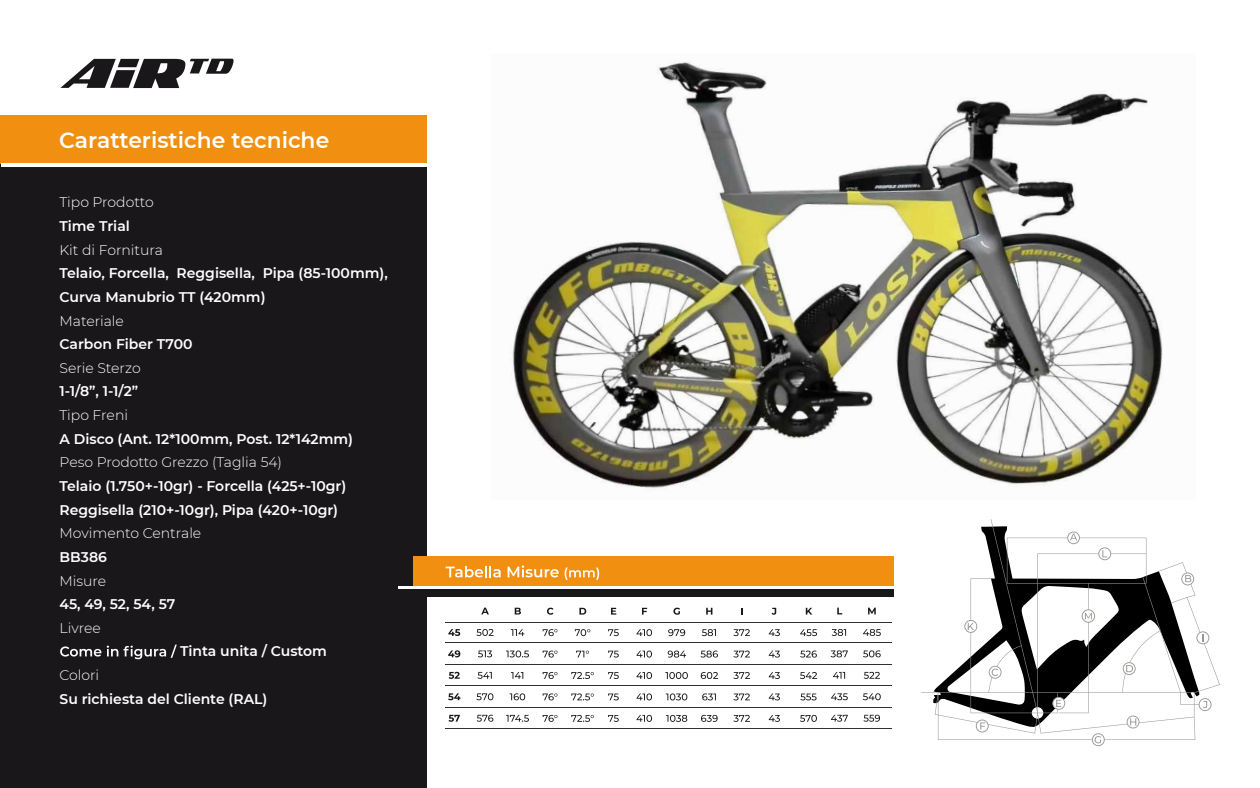
<style>
.page{position:relative;width:1260px;height:788px;background:#fff}
.page>*{position:absolute;margin:0;border:0;box-sizing:border-box;transform-origin:0 0}
.t1{font:600 21.88px "Montserrat";color:#fff}
.t2{font:600 14px/23.6px "Montserrat";color:#fff}
.t3{font:300 14px "Montserrat";color:#fff}
</style>
<div class="page">
<div style="left:0;top:135px;width:427px;height:653px;background:#1a171b"></div>
<div style="left:413px;top:556px;width:481px;height:30px;background:#f18f11"></div>
<div style="left:413px;top:589px;width:480px;height:7px;background:#1a171b"></div>
<hr style="left:398px;top:586px;width:515px;height:3px;background:#fff">
<div style="left:0;top:115px;width:427px;height:48px;background:#f18f11"></div>
<hr style="left:1px;top:164px;width:448px;height:3px;background:#fff">
<svg style="left:446px;top:566px;width:55px;height:11px"></svg>
<svg style="left:508px;top:565px;width:51px;height:12px"></svg>
<svg style="left:565px;top:567px;width:34px;height:13px"></svg>
<img style="left:512px;top:61px;width:651px;height:428px">
<svg style="left:60px;top:644px;width:117px;height:15px"></svg>
<svg style="left:921px;top:519px;width:299px;height:227px"></svg>
<svg style="left:448px;top:629px;width:12px;height:7px"></svg>
<svg style="left:448px;top:650px;width:12px;height:7px"></svg>
<svg style="left:449px;top:671px;width:11px;height:7px"></svg>
<svg style="left:448px;top:693px;width:12px;height:7px"></svg>
<svg style="left:449px;top:714px;width:11px;height:7px"></svg>
<svg style="left:481px;top:607px;width:8px;height:7px"></svg>
<svg style="left:476px;top:629px;width:18px;height:7px"></svg>
<svg style="left:478px;top:650px;width:14px;height:7px"></svg>
<svg style="left:478px;top:672px;width:14px;height:6px"></svg>
<svg style="left:476px;top:693px;width:17px;height:7px"></svg>
<svg style="left:477px;top:714px;width:16px;height:7px"></svg>
<svg style="left:515px;top:607px;width:6px;height:7px"></svg>
<svg style="left:511px;top:629px;width:13px;height:7px"></svg>
<svg style="left:506px;top:650px;width:23px;height:7px"></svg>
<svg style="left:511px;top:672px;width:12px;height:6px"></svg>
<svg style="left:510px;top:693px;width:15px;height:7px"></svg>
<svg style="left:506px;top:714px;width:23px;height:7px"></svg>
<svg style="left:547px;top:607px;width:6px;height:7px"></svg>
<svg style="left:543px;top:629px;width:14px;height:7px"></svg>
<svg style="left:543px;top:650px;width:14px;height:7px"></svg>
<svg style="left:543px;top:672px;width:14px;height:7px"></svg>
<svg style="left:543px;top:693px;width:14px;height:7px"></svg>
<svg style="left:543px;top:714px;width:14px;height:7px"></svg>
<svg style="left:579px;top:607px;width:7px;height:7px"></svg>
<svg style="left:575px;top:629px;width:15px;height:7px"></svg>
<svg style="left:576px;top:650px;width:13px;height:7px"></svg>
<svg style="left:571px;top:672px;width:23px;height:7px"></svg>
<svg style="left:571px;top:693px;width:23px;height:7px"></svg>
<svg style="left:571px;top:714px;width:23px;height:7px"></svg>
<svg style="left:611px;top:607px;width:5px;height:7px"></svg>
<svg style="left:608px;top:629px;width:11px;height:7px"></svg>
<svg style="left:608px;top:650px;width:11px;height:7px"></svg>
<svg style="left:608px;top:672px;width:11px;height:7px"></svg>
<svg style="left:608px;top:693px;width:11px;height:7px"></svg>
<svg style="left:608px;top:715px;width:11px;height:6px"></svg>
<svg style="left:642px;top:607px;width:5px;height:7px"></svg>
<svg style="left:636px;top:629px;width:16px;height:7px"></svg>
<svg style="left:636px;top:650px;width:16px;height:7px"></svg>
<svg style="left:636px;top:672px;width:16px;height:7px"></svg>
<svg style="left:636px;top:693px;width:16px;height:7px"></svg>
<svg style="left:636px;top:714px;width:16px;height:7px"></svg>
<svg style="left:673px;top:607px;width:7px;height:7px"></svg>
<svg style="left:668px;top:629px;width:17px;height:7px"></svg>
<svg style="left:668px;top:650px;width:18px;height:7px"></svg>
<svg style="left:665px;top:672px;width:23px;height:7px"></svg>
<svg style="left:666px;top:693px;width:21px;height:7px"></svg>
<svg style="left:666px;top:714px;width:21px;height:7px"></svg>
<svg style="left:706px;top:607px;width:6px;height:7px"></svg>
<svg style="left:702px;top:629px;width:14px;height:7px"></svg>
<svg style="left:701px;top:650px;width:17px;height:7px"></svg>
<svg style="left:701px;top:672px;width:17px;height:7px"></svg>
<svg style="left:702px;top:693px;width:14px;height:7px"></svg>
<svg style="left:701px;top:714px;width:17px;height:7px"></svg>
<svg style="left:741px;top:608px;width:2px;height:6px"></svg>
<svg style="left:733px;top:629px;width:17px;height:7px"></svg>
<svg style="left:733px;top:650px;width:17px;height:7px"></svg>
<svg style="left:733px;top:672px;width:17px;height:7px"></svg>
<svg style="left:733px;top:693px;width:17px;height:7px"></svg>
<svg style="left:733px;top:714px;width:17px;height:7px"></svg>
<svg style="left:772px;top:607px;width:4px;height:7px"></svg>
<svg style="left:769px;top:629px;width:11px;height:7px"></svg>
<svg style="left:769px;top:650px;width:11px;height:7px"></svg>
<svg style="left:769px;top:672px;width:11px;height:7px"></svg>
<svg style="left:769px;top:693px;width:11px;height:7px"></svg>
<svg style="left:769px;top:715px;width:11px;height:6px"></svg>
<svg style="left:806px;top:607px;width:6px;height:7px"></svg>
<svg style="left:800px;top:629px;width:17px;height:7px"></svg>
<svg style="left:800px;top:650px;width:17px;height:7px"></svg>
<svg style="left:800px;top:672px;width:17px;height:7px"></svg>
<svg style="left:800px;top:693px;width:17px;height:7px"></svg>
<svg style="left:800px;top:714px;width:17px;height:7px"></svg>
<svg style="left:837px;top:607px;width:5px;height:7px"></svg>
<svg style="left:832px;top:629px;width:14px;height:7px"></svg>
<svg style="left:831px;top:650px;width:17px;height:7px"></svg>
<svg style="left:833px;top:672px;width:12px;height:6px"></svg>
<svg style="left:831px;top:693px;width:17px;height:7px"></svg>
<svg style="left:831px;top:714px;width:17px;height:7px"></svg>
<svg style="left:868px;top:607px;width:8px;height:7px"></svg>
<svg style="left:863px;top:629px;width:18px;height:7px"></svg>
<svg style="left:863px;top:650px;width:18px;height:7px"></svg>
<svg style="left:864px;top:671px;width:16px;height:7px"></svg>
<svg style="left:863px;top:693px;width:18px;height:7px"></svg>
<svg style="left:864px;top:714px;width:16px;height:7px"></svg>
<hr style="left:445px;top:642px;width:447px;height:1px;background:#303131">
<hr style="left:445px;top:621px;width:447px;height:1px;background:#303131">
<hr style="left:445px;top:664px;width:447px;height:1px;background:#303131">
<hr style="left:445px;top:685px;width:447px;height:1px;background:#303131">
<hr style="left:445px;top:706px;width:447px;height:1px;background:#303131">
<hr style="left:445px;top:728px;width:447px;height:1px;background:#303131">
<svg style="left:60px;top:59px;width:174px;height:29px"></svg>
<h1 class="t1" style="left:59px;top:124px;width:272px">Caratteristiche tecniche</h1>
<p class="t3" style="left:60px;top:193px;width:96px">Tipo Prodotto</p>
<p class="t2" style="left:60px;top:213px;width:72px">Time Trial</p>
<p class="t3" style="left:60px;top:240px;width:105px">Kit di Fornitura</p>
<p class="t2" style="left:60px;top:261px;width:330px">Telaio, Forcella, Reggisella, Pipa (85-100mm),<br>Curva Manubrio TT (420mm)</p>
<p class="t3" style="left:60px;top:311px;width:66px">Materiale</p>
<p class="t2" style="left:60px;top:332px;width:135px">Carbon Fiber T700</p>
<p class="t3" style="left:60px;top:358px;width:83px">Serie Sterzo</p>
<p class="t2" style="left:60px;top:379px;width:80px">1-1/8”, 1-1/2”</p>
<p class="t3" style="left:60px;top:405px;width:70px">Tipo Freni</p>
<p class="t2" style="left:60px;top:426px;width:295px">A Disco (Ant. 12*100mm, Post. 12*142mm)</p>
<p class="t3" style="left:60px;top:453px;width:224px">Peso Prodotto Grezzo (Taglia 54)</p>
<p class="t2" style="left:60px;top:473px;width:288px">Telaio (1.750+-10gr) - Forcella (425+-10gr)<br>Reggisella (210+-10gr), Pipa (420+-10gr)</p>
<p class="t3" style="left:60px;top:523px;width:143px">Movimento Centrale</p>
<p class="t2" style="left:60px;top:544px;width:49px">BB386</p>
<p class="t3" style="left:60px;top:571px;width:48px">Misure</p>
<p class="t2" style="left:60px;top:591px;width:117px">45, 49, 52, 54, 57</p>
<p class="t3" style="left:60px;top:618px;width:43px">Livree</p>
<p class="t2" style="left:180px;top:639px;width:148px">Tinta unita / Custom</p>
<p class="t3" style="left:60px;top:665px;width:41px">Colori</p>
<p class="t2" style="left:60px;top:686px;width:209px">Su richiesta del Cliente (RAL)</p>
</div>
